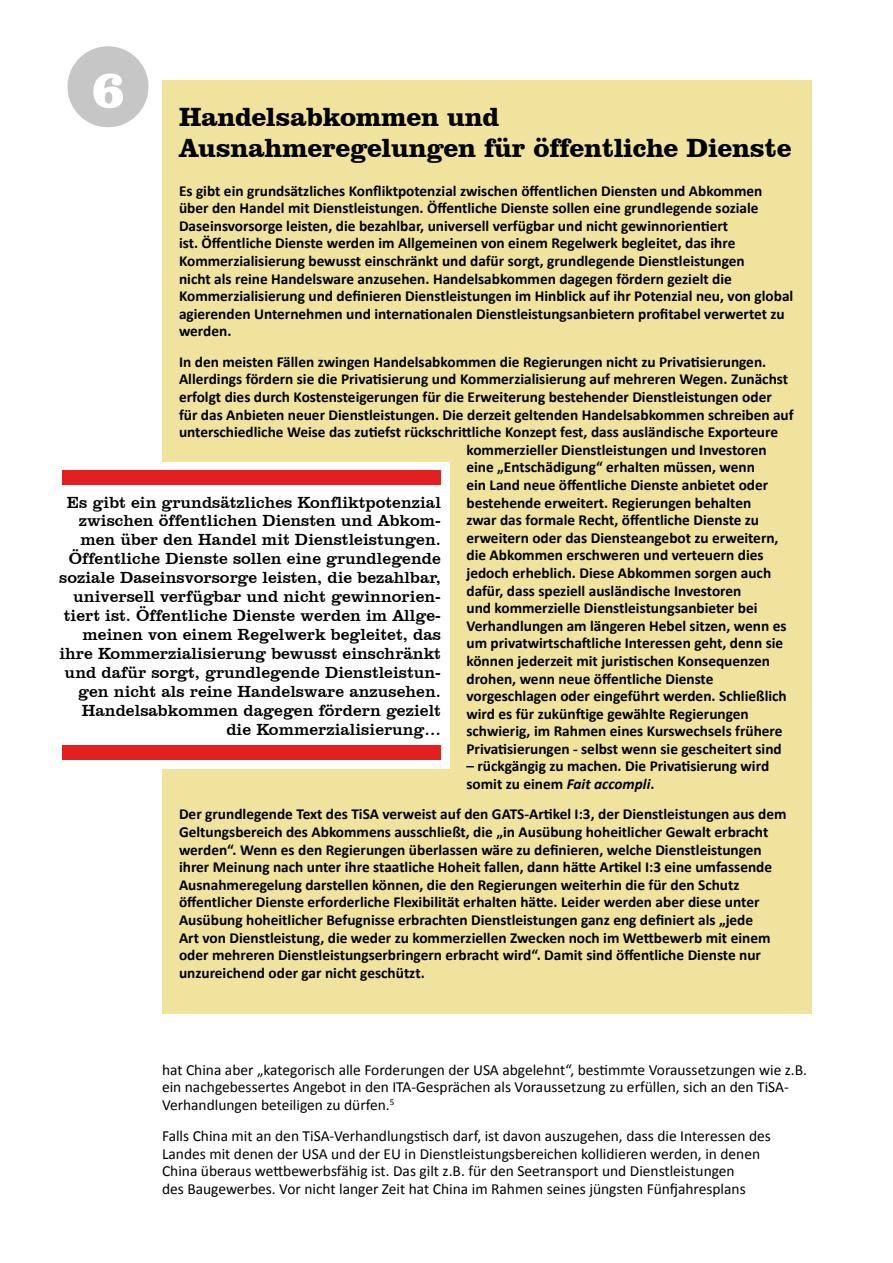
<style>
.page{position:relative;width:893px;height:1263px;background:#fff}
.page>*{position:absolute;margin:0;border:0;box-sizing:border-box;transform-origin:0 0}
.t1{font:700 27px/31px "Clarendon BT";letter-spacing:-.01em;color:#000}
.t2{font:16.5px/18.9px "Clarendon BT";color:#000;text-align:right}
.t3{font:15.45px/17.7px "Calibri";color:#000}
.t4{font:700 15.3px/17.5px "Calibri";color:#000}
.s1{font-style:italic}
</style>
<div class="page">
<div style="left:68px;top:46px;width:80px;height:81px;background:#c6c6c6;border-radius:50%"></div>
<div style="left:162px;top:80px;width:650px;height:933px;background:#efe39e"></div>
<div style="left:54px;top:462px;width:395px;height:306px;background:#fff"></div>
<div style="left:62px;top:470px;width:379px;height:15px;background:#e41f1f"></div>
<div style="left:62px;top:745px;width:379px;height:15px;background:#e41f1f"></div>
<h1 class="t1" style="left:179px;top:100px;width:614px;text-indent:-89px"><sup>6</sup> Handelsabkommen und<br>Ausnahmeregelungen für öffentliche Dienste</h1>
<p class="t4" style="left:179px;top:181px;width:616px">Es gibt ein grundsätzliches Konfliktpotenzial zwischen öffentlichen Diensten und Abkommen über den Handel mit Dienstleistungen. Öffentliche Dienste sollen eine grundlegende soziale Daseinsvorsorge leisten, die bezahlbar, universell verfügbar und nicht gewinnorientiert<br>ist. Öffentliche Dienste werden im Allgemeinen von einem Regelwerk begleitet, das ihre Kommerzialisierung bewusst einschränkt und dafür sorgt, grundlegende Dienstleistungen<br>nicht als reine Handelsware anzusehen. Handelsabkommen dagegen fördern gezielt die Kommerzialisierung und definieren Dienstleistungen im Hinblick auf ihr Potenzial neu, von global agierenden Unternehmen und internationalen Dienstleistungsanbietern profitabel verwertet zu werden.</p>
<p class="t4" style="left:179px;top:352px;width:589px">In den meisten Fällen zwingen Handelsabkommen die Regierungen nicht zu Privatisierungen.</p>
<p class="t4" style="left:179px;top:370px;width:611px">Allerdings fördern sie die Privatisierung und Kommerzialisierung auf mehreren Wegen. Zunächst</p>
<p class="t4" style="left:179px;top:387px;width:594px">erfolgt dies durch Kostensteigerungen für die Erweiterung bestehender Dienstleistungen oder</p>
<p class="t4" style="left:179px;top:405px;width:616px">für das Anbieten neuer Dienstleistungen. Die derzeit geltenden Handelsabkommen schreiben auf</p>
<p class="t4" style="left:179px;top:423px;width:601px">unterschiedliche Weise das zutiefst rückschrittliche Konzept fest, dass ausländische Exporteure</p>
<p class="t4" style="left:466px;top:440px;width:302px">kommerzieller Dienstleistungen und Investoren</p>
<p class="t4" style="left:466px;top:458px;width:290px">eine „Entschädigung“ erhalten müssen, wenn</p>
<p class="t4" style="left:466px;top:475px;width:303px">ein Land neue öffentliche Dienste anbietet oder</p>
<p class="t4" style="left:466px;top:493px;width:286px">bestehende erweitert. Regierungen behalten</p>
<p class="t4" style="left:466px;top:510px;width:294px">zwar das formale Recht, öffentliche Dienste zu</p>
<p class="t4" style="left:466px;top:528px;width:314px">erweitern oder das Diensteangebot zu erweitern,</p>
<p class="t4" style="left:466px;top:546px;width:299px">die Abkommen erschweren und verteuern dies</p>
<p class="t4" style="left:466px;top:563px;width:306px">jedoch erheblich. Diese Abkommen sorgen auch</p>
<p class="t4" style="left:466px;top:581px;width:276px">dafür, dass speziell ausländische Investoren</p>
<p class="t4" style="left:466px;top:598px;width:293px">und kommerzielle Dienstleistungsanbieter bei</p>
<p class="t4" style="left:466px;top:616px;width:322px">Verhandlungen am längeren Hebel sitzen, wenn es</p>
<p class="t4" style="left:466px;top:634px;width:318px">um privatwirtschaftliche Interessen geht, denn sie</p>
<p class="t4" style="left:466px;top:651px;width:305px">können jederzeit mit juristischen Konsequenzen</p>
<p class="t4" style="left:466px;top:669px;width:248px">drohen, wenn neue öffentliche Dienste</p>
<p class="t4" style="left:466px;top:686px;width:322px">vorgeschlagen oder eingeführt werden. Schließlich</p>
<p class="t4" style="left:466px;top:704px;width:284px">wird es für zukünftige gewählte Regierungen</p>
<p class="t4" style="left:466px;top:722px;width:318px">schwierig, im Rahmen eines Kurswechsels frühere</p>
<p class="t4" style="left:466px;top:739px;width:317px">Privatisierungen - selbst wenn sie gescheitert sind</p>
<p class="t4" style="left:466px;top:757px;width:304px">– rückgängig zu machen. Die Privatisierung wird somit zu einem <span class="s1">Fait accompli</span>.</p>
<p class="t4" style="left:179px;top:805px;width:609px">Der grundlegende Text des TiSA verweist auf den GATS-Artikel I:3, der Dienstleistungen aus dem Geltungsbereich des Abkommens ausschließt, die „in Ausübung hoheitlicher Gewalt erbracht werden“. Wenn es den Regierungen überlassen wäre zu definieren, welche Dienstleistungen ihrer Meinung nach unter ihre staatliche Hoheit fallen, dann hätte Artikel I:3 eine umfassende Ausnahmeregelung darstellen können, die den Regierungen weiterhin die für den Schutz öffentlicher Dienste erforderliche Flexibilität erhalten hätte. Leider werden aber diese unter Ausübung hoheitlicher Befugnisse erbrachten Dienstleistungen ganz eng definiert als „jede<br>Art von Dienstleistung, die weder zu kommerziellen Zwecken noch im Wettbewerb mit einem oder mehreren Dienstleistungserbringern erbracht wird“. Damit sind öffentliche Dienste nur unzureichend oder gar nicht geschützt.</p>
<p class="t2" style="left:59px;top:492px;width:383px">Es gibt ein grundsätzliches Konfliktpotenzial zwischen öffentlichen Diensten und Abkom&shy;men über den Handel mit Dienstleistungen.<br>Öffentliche Dienste sollen eine grundlegende soziale Daseinsvorsorge leisten, die bezahlbar, universell verfügbar und nicht gewinnorien&shy;tiert ist. Öffentliche Dienste werden im Allge&shy;meinen von einem Regelwerk begleitet, das ihre Kommerzialisierung bewusst einschränkt und dafür sorgt, grundlegende Dienstleistun&shy;gen nicht als reine Handelsware anzusehen.<br>Handelsabkommen dagegen fördern gezielt die Kommerzialisierung…</p>
<p class="t3" style="left:162px;top:1060px;width:647px">hat China aber „kategorisch alle Forderungen der USA abgelehnt“, bestimmte Voraussetzungen wie z.B. ein nachgebessertes Angebot in den ITA-Gesprächen als Voraussetzung zu erfüllen, sich an den TiSA-<br>Verhandlungen beteiligen zu dürfen.<sup>5</sup></p>
<p class="t3" style="left:162px;top:1126px;width:610px">Falls China mit an den TiSA-Verhandlungstisch darf, ist davon auszugehen, dass die Interessen des Landes mit denen der USA und der EU in Dienstleistungsbereichen kollidieren werden, in denen China überaus wettbewerbsfähig ist. Das gilt z.B. für den Seetransport und Dienstleistungen<br>des Baugewerbes. Vor nicht langer Zeit hat China im Rahmen seines jüngsten Fünfjahresplans</p>
</div>
